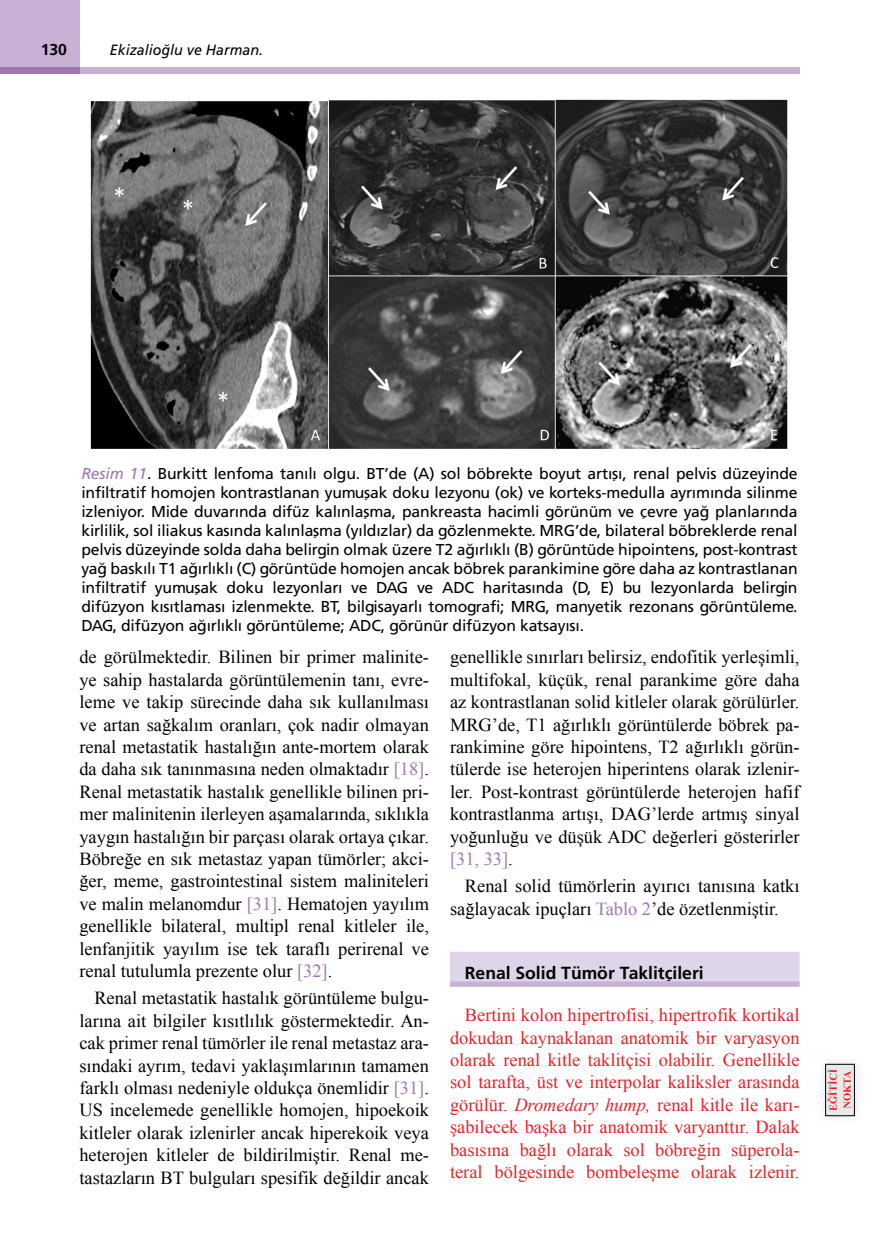
<style>
.page{position:relative;width:879px;height:1260px;background:#fff}
.page>*{position:absolute;margin:0;border:0;box-sizing:border-box;transform-origin:0 0}
.YAZI{font:18.38px/22.4px "Times New Roman";color:#000;text-align:justify}
.YAZI-2{font:18.38px/22.4px "Times New Roman";color:#ed1f26;text-align:justify}
.ARA_BASLIK{font:17.5px "Frutiger Bold Tr";color:#000}
.RESİM-ALTI{font:15.75px/18.9px "Frutiger Normal Tr";letter-spacing:-.01em;color:#000;text-align:justify}
.t1{font:15.75px "Frutiger Bold Tr";color:#000}
.t2{font:14.88px "Frutiger Italic Tr";color:#000;scale:.96 1}
.s1{font-family:"Frutiger Italic Tr";color:#9e76b3}
.s2{color:#9e76b3}
.s3{font-style:italic}
</style>
<div class="page">
<div style="left:79px;top:67px;width:720px;height:7px;background:#c7b2d5"></div>
<div style="left:0;top:0;width:79px;height:74px;background:#c7b2d5"></div>
<div style="left:0;top:67px;width:79px;height:7px;background:#9e76b3"></div>
<div style="left:450px;top:952px;width:349px;height:34px;background:#ded5e9"></div>
<div style="left:450px;top:981px;width:349px;height:6px;background:#c7b2d5"></div>
<img style="left:91px;top:99px;width:696px;height:350px">
<div style="left:815px;top:1054px;width:48px;height:72px;background:#000;opacity:.12"></div>
<div style="left:825px;top:1064px;width:28px;height:52px;background:#e6eae9"></div>
<svg style="left:826px;top:1069px;width:10px;height:42px"></svg>
<svg style="left:843px;top:1071px;width:7px;height:37px"></svg>
<div style="left:824px;top:1064px;width:30px;height:52px;border:1px solid #000"></div>
<p class="t1" style="left:41px;top:40px;width:28px">130</p>
<p class="t2" style="left:110px;top:41px;width:161px">Ekizalioğlu ve Harman.</p>
<p class="RESİM-ALTI" style="left:81px;top:464px;width:717px"><span class="s1">Resim 11</span>. Burkitt lenfoma tanılı olgu. BT’de (A) sol böbrekte boyut artışı, renal pelvis düzeyinde infiltratif homojen kontrastlanan yumuşak doku lezyonu (ok) ve korteks-medulla ayrımında silinme izleniyor. Mide duvarında difüz kalınlaşma, pankreasta hacimli görünüm ve çevre yağ planlarında kirlilik, sol iliakus kasında kalınlaşma (yıldızlar) da gözlenmekte. MRG’de, bilateral böbreklerde renal pelvis düzeyinde solda daha belirgin olmak üzere T2 ağırlıklı (B) görüntüde hipointens, post-kontrast yağ baskılı T1 ağırlıklı (C) görüntüde homojen ancak böbrek parankimine göre daha az kontrastlanan infiltratif yumuşak doku lezyonları ve DAG ve ADC haritasında (D, E) bu lezyonlarda belirgin difüzyon kısıtlaması izlenmekte. BT, bilgisayarlı tomografi; MRG, manyetik rezonans görüntüleme.<br>DAG, difüzyon ağırlıklı görüntüleme; ADC, görünür difüzyon katsayısı.</p>
<p class="YAZI" style="left:79px;top:646px;width:351px">de görülmektedir. Bilinen bir primer malinite&shy;ye sahip hastalarda görüntülemenin tanı, evre&shy;leme ve takip sürecinde daha sık kullanılması ve artan sağkalım oranları, çok nadir olmayan renal metastatik hastalığın ante-mortem olarak da daha sık tanınmasına neden olmaktadır <span class="s2">[18]</span>.<br>Renal metastatik hastalık genellikle bilinen pri&shy;mer malinitenin ilerleyen aşamalarında, sıklıkla yaygın hastalığın bir parçası olarak ortaya çıkar.<br>Böbreğe en sık metastaz yapan tümörler; akci&shy;ğer, meme, gastrointestinal sistem maliniteleri ve malin melanomdur <span class="s2">[31]</span>. Hematojen yayılım genellikle bilateral, multipl renal kitleler ile, lenfanjitik yayılım ise tek taraflı perirenal ve renal tutulumla prezente olur <span class="s2">[32]</span>.</p>
<p class="YAZI" style="left:79px;top:987px;width:351px;text-indent:15px">Renal metastatik hastalık görüntüleme bulgu&shy;larına ait bilgiler kısıtlılık göstermektedir. An&shy;cak primer renal tümörler ile renal metastaz ara&shy;sındaki ayrım, tedavi yaklaşımlarının tamamen farklı olması nedeniyle oldukça önemlidir <span class="s2">[31]</span>.<br>US incelemede genellikle homojen, hipoekoik kitleler olarak izlenirler ancak hiperekoik veya heterojen kitleler de bildirilmiştir. Renal me&shy;tastazların BT bulguları spesifik değildir ancak</p>
<p class="YAZI" style="left:450px;top:646px;width:351px">genellikle sınırları belirsiz, endofitik yerleşimli, multifokal, küçük, renal parankime göre daha az kontrastlanan solid kitleler olarak görülürler.<br>MRG’de, T1 ağırlıklı görüntülerde böbrek pa&shy;rankimine göre hipointens, T2 ağırlıklı görün&shy;tülerde ise heterojen hiperintens olarak izlenir&shy;ler. Post-kontrast görüntülerde heterojen hafif kontrastlanma artışı, DAG’lerde artmış sinyal yoğunluğu ve düşük ADC değerleri gösterirler <span class="s2">[31, 33]</span>.</p>
<p class="YAZI" style="left:450px;top:875px;width:351px;text-indent:15px">Renal solid tümörlerin ayırıcı tanısına katkı sağlayacak ipuçları <span class="s2">Tablo 2</span>’de özetlenmiştir.</p>
<p class="ARA_BASLIK" style="left:464px;top:962px;width:240px">Renal Solid Tümör Taklitçileri</p>
<p class="YAZI-2" style="left:450px;top:1004px;width:351px;text-indent:15px">Bertini kolon hipertrofisi, hipertrofik kortikal dokudan kaynaklanan anatomik bir varyasyon olarak renal kitle taklitçisi olabilir. Genellikle sol tarafta, üst ve interpolar kaliksler arasında görülür. <span class="s3">Dromedary hump,</span> renal kitle ile karı&shy;şabilecek başka bir anatomik varyanttır. Dalak basısına bağlı olarak sol böbreğin süperola&shy;teral bölgesinde bombeleşme olarak izlenir.</p>
</div>
